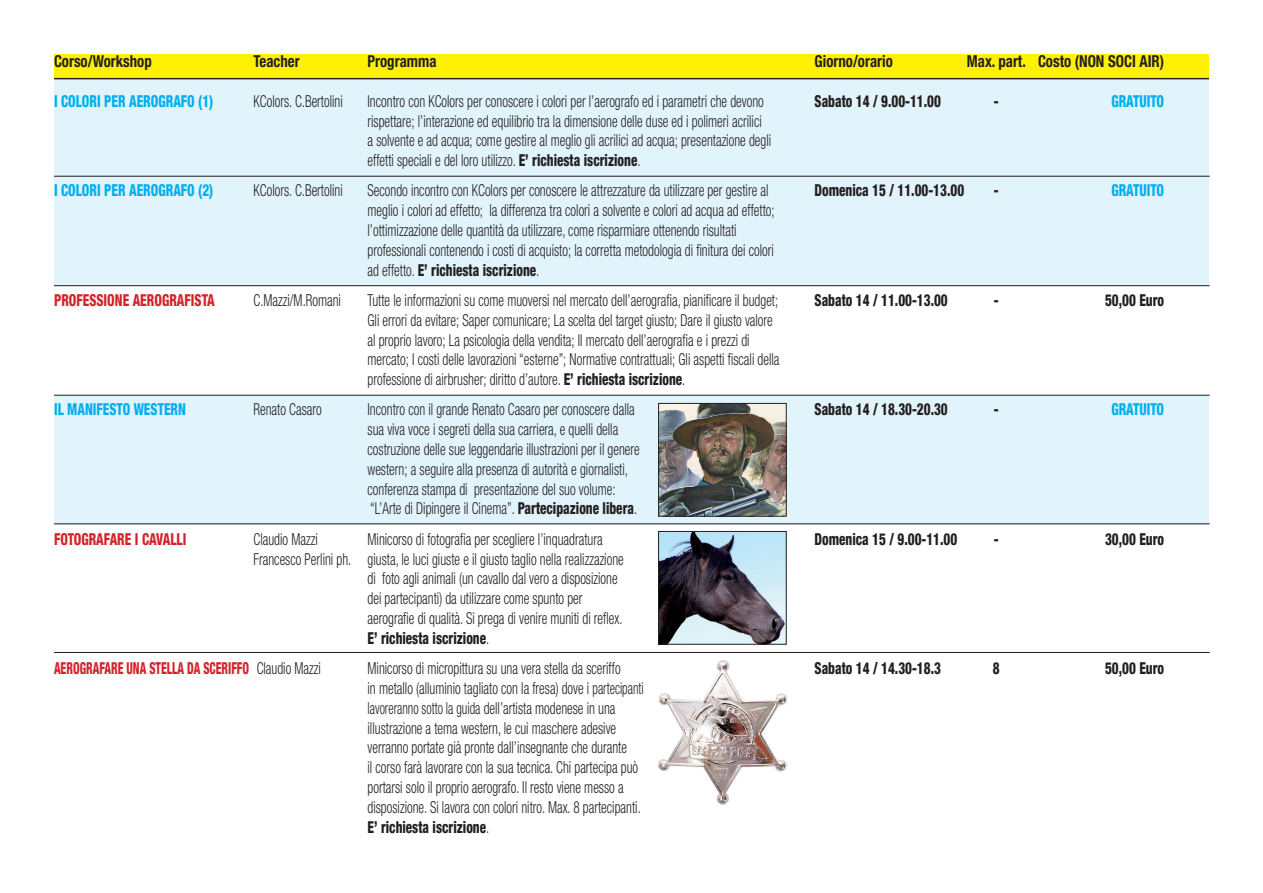
<style>
.page{position:relative;width:1263px;height:893px;background:#fff}
.page>*{position:absolute;margin:0;border:0;box-sizing:border-box;transform-origin:0 0}
.t1{font:300 condensed 16.5px "Helvetica Neue";color:#231f20;scale:.8 1}
.t2{font:800 condensed 16.5px "Helvetica Neue";color:#231f20;scale:.8 1}
.t3{font:800 condensed 16.5px "Helvetica Neue";color:#00aeef;scale:.8 1}
.t4{font:700 condensed 16.5px "Helvetica Neue";color:#231f20;scale:.9 1}
.t5{font:300 condensed 16.5px "Helvetica Neue";color:#231f20;scale:.75 1}
.t6{font:800 condensed 16.5px "Helvetica Neue";color:#d1232a;scale:.8 1}
.t7{font:800 condensed 16.5px "Helvetica Neue";color:#d1232a;scale:.7 1}
.s1{font-weight:800}
.s2{font-weight:300}
.s3{font-weight:300;color:#231f20}
</style>
<div class="page">
<div style="left:54px;top:395px;width:1155px;height:129px;background:#e1f4fc"></div>
<div style="left:54px;top:80px;width:1155px;height:206px;background:#e1f4fc"></div>
<div style="left:54px;top:54px;width:1155px;height:25px;background:#fff101"></div>
<img style="left:660px;top:533px;width:125px;height:110px">
<div style="left:658px;top:531px;width:129px;height:114px;border:1px solid #231f20"></div>
<img style="left:660px;top:405px;width:125px;height:110px">
<div style="left:658px;top:403px;width:129px;height:114px;border:1px solid #231f20"></div>
<hr style="left:54px;top:78px;width:1155px;height:1px;background:#231f20">
<hr style="left:54px;top:176px;width:1156px;height:1px;background:#231f20">
<hr style="left:54px;top:285px;width:1156px;height:1px;background:#231f20">
<hr style="left:54px;top:395px;width:1156px;height:1px;background:#231f20">
<hr style="left:54px;top:523px;width:1156px;height:1px;background:#231f20">
<hr style="left:54px;top:652px;width:1156px;height:1px;background:#231f20">
<img style="left:658px;top:660px;width:129px;height:145px">
<p class="t4" style="left:54px;top:51px;width:110px">Corso/Workshop</p>
<p class="t4" style="left:253px;top:51px;width:53px">Teacher</p>
<p class="t4" style="left:367px;top:51px;width:78px">Programma</p>
<p class="t4" style="left:814px;top:51px;width:88px">Giorno/orario</p>
<p class="t4" style="left:967px;top:51px;width:221px">Max. part. Costo (NON SOCI AIR)</p>
<p class="t3" style="left:54px;top:91px;width:201px">I COLORI PER AEROGRAFO (1)</p>
<p class="t1" style="left:254px;top:91px;width:113px">KColors. C.Bertolini</p>
<p class="t1" style="left:367px;top:91px;width:497px">Incontro con KColors per conoscere i colori per l’aerografo ed i parametri che devono</p>
<p class="t2" style="left:814px;top:91px;width:159px">Sabato 14 / 9.00-11.00</p>
<p class="t2" style="left:994px;top:91px;width:8px">-</p>
<p class="t3" style="left:1111px;top:91px;width:67px">GRATUITO</p>
<p class="t1" style="left:368px;top:111px;width:494px">rispettare; l’interazione ed equilibrio tra la dimensione delle duse ed i polimeri acrilici</p>
<p class="t1" style="left:368px;top:131px;width:506px">a solvente e ad acqua; come gestire al meglio gli acrilici ad acqua; presentazione degli</p>
<p class="t1" style="left:368px;top:151px;width:343px">effetti speciali e del loro utilizzo. <span class="s1">E’ richiesta iscrizione</span>.</p>
<p class="t3" style="left:54px;top:180px;width:201px">I COLORI PER AEROGRAFO (2)</p>
<p class="t1" style="left:254px;top:181px;width:113px">KColors. C.Bertolini</p>
<p class="t1" style="left:367px;top:181px;width:503px">Secondo incontro con KColors per conoscere le attrezzature da utilizzare per gestire al</p>
<p class="t2" style="left:814px;top:180px;width:188px">Domenica 15 / 11.00-13.00</p>
<p class="t2" style="left:994px;top:180px;width:8px">-</p>
<p class="t3" style="left:1111px;top:180px;width:67px">GRATUITO</p>
<p class="t1" style="left:368px;top:201px;width:510px">meglio i colori ad effetto; la differenza tra colori a solvente e colori ad acqua ad effetto;</p>
<p class="t1" style="left:368px;top:221px;width:463px">l’ottimizzazione delle quantità da utilizzare, come risparmiare ottenendo risultati</p>
<p class="t1" style="left:368px;top:241px;width:510px">professionali contenendo i costi di acquisto; la corretta metodologia di finitura dei colori</p>
<p class="t2" style="left:368px;top:260px;width:216px"><span class="s2">ad effetto.</span> E’ richiesta iscrizione<span class="s2">.</span></p>
<p class="t6" style="left:54px;top:290px;width:203px">PROFESSIONE AEROGRAFISTA</p>
<p class="t1" style="left:254px;top:291px;width:111px">C.Mazzi/M.Romani</p>
<p class="t1" style="left:367px;top:291px;width:515px">Tutte le informazioni su come muoversi nel mercato dell’aerografia, pianificare il budget;</p>
<p class="t2" style="left:814px;top:290px;width:168px">Sabato 14 / 11.00-13.00</p>
<p class="t2" style="left:994px;top:290px;width:8px">-</p>
<p class="t2" style="left:1105px;top:290px;width:75px">50,00 Euro</p>
<p class="t1" style="left:368px;top:310px;width:508px">Gli errori da evitare; Saper comunicare; La scelta del target giusto; Dare il giusto valore</p>
<p class="t1" style="left:368px;top:330px;width:479px">al proprio lavoro; La psicologia della vendita; Il mercato dell’aerografia e i prezzi di</p>
<p class="t1" style="left:368px;top:350px;width:516px">mercato; I costi delle lavorazioni “esterne”; Normative contrattuali; Gli aspetti fiscali della</p>
<p class="t1" style="left:368px;top:370px;width:399px">professione di airbrusher; diritto d’autore. <span class="s1">E’ richiesta iscrizione</span>.</p>
<p class="t3" style="left:54px;top:399px;width:167px">IL MANIFESTO WESTERN</p>
<p class="t1" style="left:254px;top:400px;width:87px">Renato Casaro</p>
<p class="t1" style="left:367px;top:400px;width:336px">Incontro con il grande Renato Casaro per conoscere dalla</p>
<p class="t2" style="left:814px;top:399px;width:168px">Sabato 14 / 18.30-20.30</p>
<p class="t2" style="left:994px;top:399px;width:8px">-</p>
<p class="t3" style="left:1111px;top:399px;width:67px">GRATUITO</p>
<p class="t1" style="left:368px;top:420px;width:315px">sua viva voce i segreti della sua carriera, e quelli della</p>
<p class="t1" style="left:368px;top:440px;width:342px">costruzione delle sue leggendarie illustrazioni per il genere</p>
<p class="t1" style="left:368px;top:460px;width:327px">western; a seguire alla presenza di autorità e giornalisti,</p>
<p class="t1" style="left:368px;top:479px;width:311px">conferenza stampa di presentazione del suo volume:</p>
<p class="t1" style="left:370px;top:499px;width:335px">“L’Arte di Dipingere il Cinema”. <span class="s1">Partecipazione libera</span>.</p>
<p class="t6" style="left:54px;top:529px;width:167px">FOTOGRAFARE I CAVALLI</p>
<p class="t1" style="left:254px;top:529px;width:82px">Claudio Mazzi</p>
<p class="t1" style="left:367px;top:529px;width:295px">Minicorso di fotografia per scegliere l’inquadratura</p>
<p class="t2" style="left:814px;top:529px;width:180px">Domenica 15 / 9.00-11.00</p>
<p class="t2" style="left:994px;top:529px;width:8px">-</p>
<p class="t2" style="left:1105px;top:529px;width:75px">30,00 Euro</p>
<p class="t1" style="left:254px;top:549px;width:464px">Francesco Perlini ph. giusta, le luci giuste e il giusto taglio nella realizzazione</p>
<p class="t1" style="left:368px;top:569px;width:314px">di foto agli animali (un cavallo dal vero a disposizione</p>
<p class="t1" style="left:368px;top:589px;width:270px">dei partecipanti) da utilizzare come spunto per</p>
<p class="t1" style="left:368px;top:609px;width:320px">aerografie di qualità. Si prega di venire muniti di reflex.</p>
<p class="t2" style="left:368px;top:628px;width:154px">E’ richiesta iscrizione<span class="s2">.</span></p>
<p class="t7" style="left:54px;top:658px;width:383px">AEROGRAFARE UNA STELLA DA SCERIFFO <span class="s3">Claudio Mazzi</span></p>
<p class="t1" style="left:367px;top:659px;width:318px">Minicorso di micropittura su una vera stella da sceriffo</p>
<p class="t2" style="left:814px;top:658px;width:159px">Sabato 14 / 14.30-18.3</p>
<p class="t2" style="left:993px;top:658px;width:10px">8</p>
<p class="t2" style="left:1105px;top:658px;width:75px">50,00 Euro</p>
<p class="t1" style="left:368px;top:679px;width:347px">in metallo (alluminio tagliato con la fresa) dove i partecipanti</p>
<p class="t5" style="left:368px;top:698px;width:332px">lavoreranno sotto la guida dell’artista modenese in una</p>
<p class="t1" style="left:368px;top:718px;width:312px">illustrazione a tema western, le cui maschere adesive</p>
<p class="t1" style="left:368px;top:738px;width:326px">verranno portate già pronte dall’insegnante che durante</p>
<p class="t1" style="left:368px;top:758px;width:340px">il corso farà lavorare con la sua tecnica. Chi partecipa può</p>
<p class="t1" style="left:368px;top:778px;width:322px">portarsi solo il proprio aerografo. Il resto viene messo a</p>
<p class="t1" style="left:368px;top:797px;width:343px">disposizione. Si lavora con colori nitro. Max. 8 partecipanti.</p>
<p class="t2" style="left:368px;top:816px;width:154px">E’ richiesta iscrizione<span class="s2">.</span></p>
</div>
